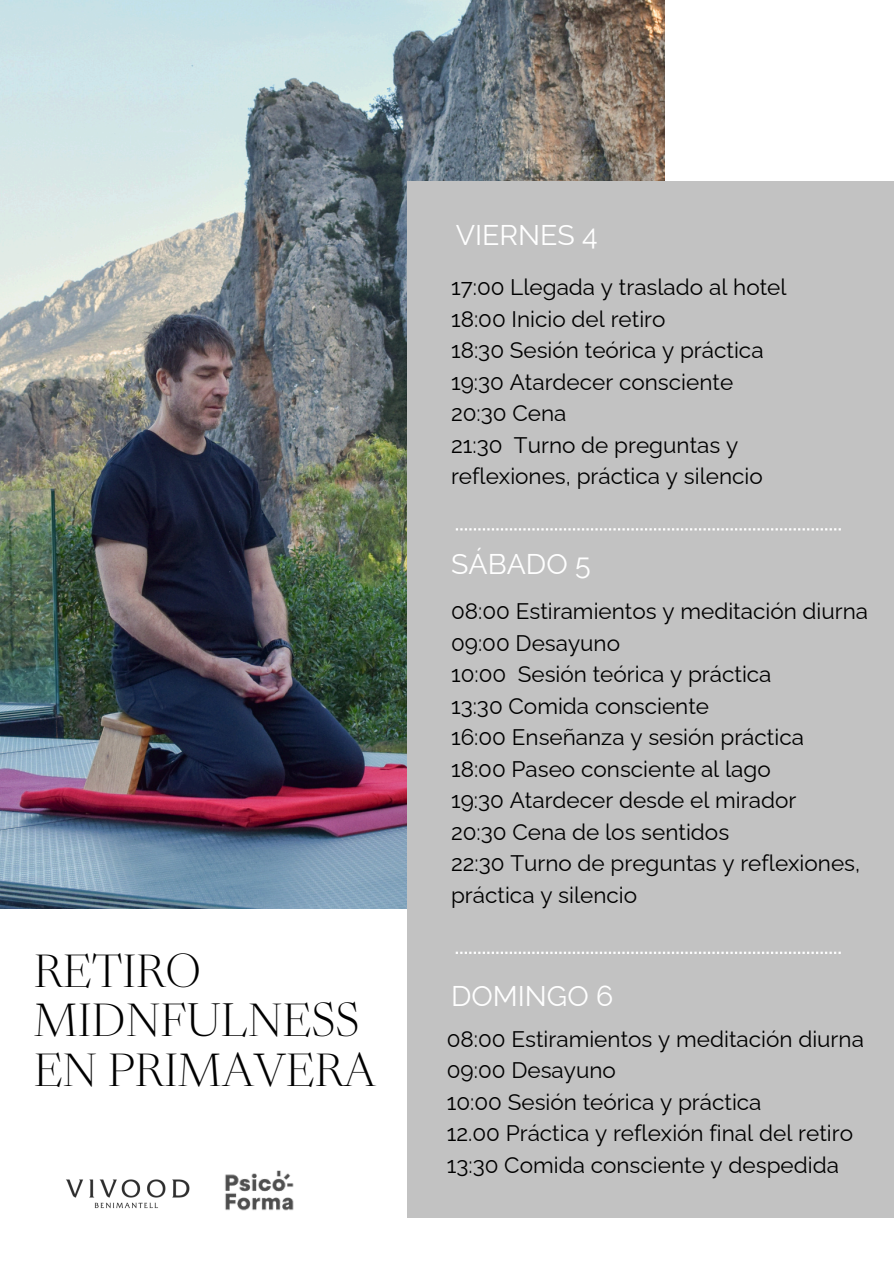
<style>
.page{position:relative;width:894px;height:1264px;background:#fff}
.page>*{position:absolute;margin:0;border:0;box-sizing:border-box;transform-origin:0 0}
.t1{font:300 45px/49.5px "Newsreader Display";color:#000}
.t2{font:28.5px "Raleway";color:#fff}
.t3{font:22.5px/31.5px "Raleway";color:#000}
</style>
<div class="page">
<img style="left:0;top:0;width:664px;height:908px">
<img style="left:225px;top:1170px;width:69px;height:41px">
<img style="left:66px;top:1179px;width:124px;height:30px">
<div style="left:407px;top:181px;width:486px;height:1036px;background:#c2c2c2"></div>
<svg style="left:455px;top:528px;width:385px;height:2px"></svg>
<svg style="left:455px;top:951px;width:385px;height:2px"></svg>
<p class="t1" style="left:34px;top:949px;width:344px">RETIRO<br>MIDNFULNESS<br>EN PRIMAVERA</p>
<h2 class="t2" style="left:455px;top:218px;width:143px">VIERNES 4</h2>
<p class="t3" style="left:451px;top:271px;width:337px">17:00 Llegada y traslado al hotel</p>
<p class="t3" style="left:451px;top:303px;width:216px">18:00 Inicio del retiro</p>
<p class="t3" style="left:451px;top:334px;width:314px">18:30 Sesión teórica y práctica</p>
<p class="t3" style="left:451px;top:366px;width:283px">19:30 Atardecer consciente</p>
<p class="t3" style="left:451px;top:397px;width:117px">20:30 Cena</p>
<p class="t3" style="left:451px;top:429px;width:313px">21:30 Turno de preguntas y reflexiones, práctica y silencio</p>
<p class="t2" style="left:451px;top:547px;width:141px">SÁBADO 5</p>
<h2 class="t3" style="left:451px;top:595px;width:418px">08:00 Estiramientos y meditación diurna</h2>
<p class="t3" style="left:451px;top:627px;width:170px">09:00 Desayuno</p>
<p class="t3" style="left:451px;top:658px;width:322px">10:00 Sesión teórica y práctica</p>
<p class="t3" style="left:451px;top:690px;width:259px">13:30 Comida consciente</p>
<p class="t3" style="left:451px;top:721px;width:354px">16:00 Enseñanza y sesión práctica</p>
<p class="t3" style="left:451px;top:753px;width:321px">18:00 Paseo consciente al lago</p>
<p class="t3" style="left:451px;top:784px;width:346px">19:30 Atardecer desde el mirador</p>
<p class="t3" style="left:451px;top:816px;width:279px">20:30 Cena de los sentidos</p>
<p class="t3" style="left:451px;top:847px;width:410px">22:30 Turno de preguntas y reflexiones, práctica y silencio</p>
<p class="t2" style="left:451px;top:979px;width:164px">DOMINGO 6</p>
<p class="t3" style="left:446px;top:1022px;width:418px">08:00 Estiramientos y meditación diurna</p>
<h2 class="t3" style="left:446px;top:1054px;width:170px">09:00 Desayuno</h2>
<p class="t3" style="left:446px;top:1085px;width:316px">10:00 Sesión teórica y práctica</p>
<p class="t3" style="left:446px;top:1117px;width:407px">12.00 Práctica y reflexión final del retiro</p>
<p class="t3" style="left:446px;top:1148px;width:393px">13:30 Comida consciente y despedida</p>
</div>
